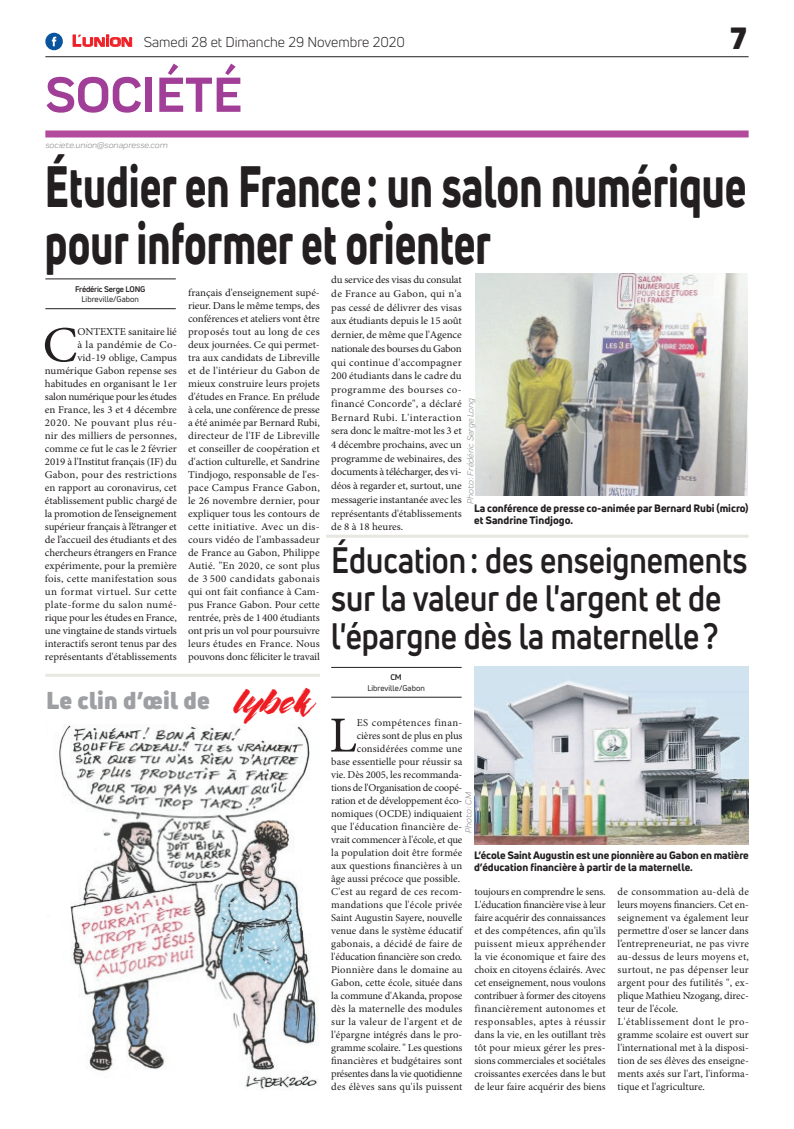
<style>
.page{position:relative;width:794px;height:1129px;background:#fff}
.page>*{position:absolute;margin:0;border:0;box-sizing:border-box;transform-origin:0 0}
.t1{font:800 57px/57px "Uni Neue";color:#231f20;scale:.72 1}
.t2{font:700 51px "Praktika";color:#a13e97}
.t3{font:50.5px "Minion Pro";color:#231f20}
.t4{font:50.5px "Minion Pro";color:#231f20;scale:1.04 1}
.t5{font:700 36px/38px "Uni Neue";color:#231f20;scale:.86 1}
.t6{font:900 30px "Uni Neue";color:#231f20}
.t7{font:900 23.9px "Uni Neue";letter-spacing:.01em;color:#9e9fa3}
.t8{font:14px "Uni Neue";color:#231f20}
.t9{font:10.5px/13px "Minion Pro";color:#231f20;text-align:justify;scale:1.04 1}
.t10{font:10.5px/13px "Minion Pro";color:#231f20;text-align:right}
.t11{font:800 10.5px/12.6px "Uni Neue";letter-spacing:-.005em;color:#231f20}
.t12{font:italic 9px "Praktika";color:#818386}
.t13{font:8px "Uni Neue";color:#231f20}
.t14{font:700 8px "Uni Neue";letter-spacing:-.02em;color:#231f20}
.s1{font-family:"Eurostile";font-weight:600;font-size:15px;color:#ee1d23}
.s2{font-family:"Eurostile";font-weight:600;font-size:11.4px;color:#ee1d23}
.s3{font-family:"The Flower City";font-weight:400;font-size:37.7px;color:#ee1d23}
</style>
<div class="page">
<hr style="left:45px;top:56px;width:703px;height:1px;background:#231f20">
<div style="left:45px;top:130px;width:703px;height:7px;background:#b44a9c"></div>
<svg style="left:72px;top:34px;width:60px;height:13px"></svg>
<div style="left:45px;top:33px;width:18px;height:17px;background:#08549e;border-radius:50%"></div>
<svg style="left:52px;top:37px;width:4px;height:9px"></svg>
<hr style="left:45px;top:673px;width:275px;height:3px;background:#e7e8e2">
<img style="left:59px;top:725px;width:260px;height:364px">
<hr style="left:331px;top:696px;width:130px;height:1px;background:#231f20">
<hr style="left:331px;top:667px;width:130px;height:1px;background:#231f20">
<img style="left:474px;top:666px;width:274px;height:178px">
<hr style="left:326px;top:534px;width:422px;height:3px;background:#e8e6e0">
<hr style="left:45px;top:308px;width:131px;height:1px;background:#231f20">
<hr style="left:45px;top:279px;width:131px;height:1px;background:#231f20">
<img style="left:475px;top:273px;width:272px;height:222px">
<h3 class="t8" style="left:72px;top:33px;width:334px"><span class="s1">L</span><span class="s2">UNION</span> Samedi 28 et Dimanche 29 Novembre 2020</h3>
<h2 class="t2" style="left:45px;top:54px;width:198px">SOCIÉTÉ</h2>
<p class="t12" style="left:45px;top:139px;width:124px">societe.union@sonapresse.com</p>
<h3 class="t6" style="left:730px;top:17px;width:18px">7</h3>
<h1 class="t1" style="left:45px;top:157px;width:976px">Étudier en France: un salon numérique pour informer et orienter</h1>
<p class="t14" style="left:75px;top:284px;width:72px">Frédéric Serge LONG</p>
<p class="t13" style="left:82px;top:294px;width:59px">Libreville/Gabon</p>
<p class="t9" style="left:331px;top:273px;width:127px;line-height:13.7px">du service des visas du consulat de France au Gabon, qui n'a pas cessé de délivrer des visas aux étudiants depuis le 15 août dernier, de même que l'Agence nationale des bourses du Gabon qui continue d'accompagner 200 étudiants dans le cadre du programme des bourses co&shy;financé Concorde", a déclaré Bernard Rubi. L'interaction sera donc le maître-mot les 3 et 4 décembre prochains, avec un programme de webinaires, des documents à télécharger, des vi&shy;déos à regarder et, surtout, une messagerie instantanée avec les représentants d'établissements de 8 à 18 heures.</p>
<p class="t9" style="left:188px;top:286px;width:128px">français d'enseignement supé&shy;rieur. Dans le même temps, des conférences et ateliers vont être proposés tout au long de ces deux journées. Ce qui permet&shy;tra aux candidats de Libreville et de l'intérieur du Gabon de mieux construire leurs projets d'études en France. En prélude à cela, une conférence de presse a été animée par Bernard Rubi, directeur de l'IF de Libreville et conseiller de coopération et d'action culturelle, et Sandrine Tindjogo, responsable de l'es&shy;pace Campus France Gabon, le 26 novembre dernier, pour expliquer tous les contours de cette initiative. Avec un dis&shy;cours vidéo de l'ambassadeur de France au Gabon, Philippe Autié. "En 2020, ce sont plus de 3 500 candidats gabonais qui ont fait confiance à Cam&shy;pus France Gabon. Pour cette rentrée, près de 1400 étudiants ont pris un vol pour poursuivre leurs études en France. Nous pouvons donc féliciter le travail</p>
<h3 class="t4" style="left:43px;top:311px;width:35px">C</h3>
<p class="t9" style="left:45px;top:325px;width:128px;text-align:right">ONTEXTE sanitaire lié<br>à la pandémie de Co-<br>vid-19 oblige, Campus numérique Gabon repense ses habitudes en organisant le 1er salon numérique pour les études en France, les 3 et 4 décembre<br>2020. Ne pouvant plus réu&shy;nir des milliers de personnes, comme ce fut le cas le 2 février<br>2019 à l'Institut français (IF) du<br>Gabon, pour des restrictions en rapport au coronavirus, cet établissement public chargé de la promotion de l’enseignement supérieur français à l’étranger et de l’accueil des étudiants et des chercheurs étrangers en France expérimente, pour la première fois, cette manifestation sous un format virtuel. Sur cette plate-forme du salon numé&shy;rique pour les études en France, une vingtaine de stands virtuels interactifs seront tenus par des représentants d'établissements</p>
<p class="t12" style="left:464px;top:504px;width:107px;rotate:-90deg">Photo : Frédéric Serge Long</p>
<p class="t11" style="left:474px;top:501px;width:276px">La conférence de presse co-animée par Bernard Rubi (micro) et Sandrine Tindjogo.</p>
<h3 class="t5" style="left:331px;top:540px;width:485px">Éducation: des enseignements sur la valeur de l'argent et de l'épargne dès la maternelle?</h3>
<p class="t14" style="left:390px;top:672px;width:13px">CM</p>
<p class="t13" style="left:367px;top:683px;width:59px">Libreville/Gabon</p>
<h3 class="t7" style="left:46px;top:684px;width:265px">Le clin d’œil de <span class="s3">lybek</span></h3>
<p class="t10" style="left:331px;top:715px;width:133px">ES compétences finan&shy;cières sont de plus en plus considérées comme une<br>base essentielle pour réussir sa vie. Dès 2005, les recommanda&shy;tions de l'Organisation de coopé&shy;ration et de développement éco&shy;nomiques (OCDE) indiquaient que l'éducation financière de&shy;vrait commencer à l'école, et que la population doit être formée aux questions financières à un âge aussi précoce que possible.<br>C'est au regard de ces recom&shy;mandations que l'école privée<br>Saint Augustin Sayere, nouvelle venue dans le système éducatif gabonais, a décidé de faire de l'éducation financière son credo.<br>Pionnière dans le domaine au<br>Gabon, cette école, située dans la commune d'Akanda, propose dès la maternelle des modules sur la valeur de l'argent et de l'épargne intégrés dans le pro&shy;gramme scolaire. " Les questions financières et budgétaires sont présentes dans la vie quotidienne des élèves sans qu'ils puissent</p>
<h3 class="t3" style="left:329px;top:701px;width:29px">L</h3>
<p class="t12" style="left:462px;top:832px;width:43px;rotate:-90deg">Photo : CM</p>
<p class="t11" style="left:474px;top:848px;width:276px">L’école Saint Augustin est une pionnière au Gabon en matière d’éducation financière à partir de la maternelle.</p>
<p class="t10" style="left:474px;top:884px;width:133px;text-align:justify">toujours en comprendre le sens.<br>L'éducation financière vise à leur faire acquérir des connaissances et des compétences, afin qu'ils puissent mieux appréhender la vie économique et faire des choix en citoyens éclairés. Avec cet enseignement, nous voulons contribuer à former des citoyens financièrement autonomes et responsables, aptes à réussir dans la vie, en les outillant très tôt pour mieux gérer les pres&shy;sions commerciales et sociétales croissantes exercées dans le but de leur faire acquérir des biens</p>
<p class="t10" style="left:617px;top:884px;width:133px;text-align:left">de consommation au-delà de leurs moyens financiers. Cet en&shy;seignement va également leur permettre d'oser se lancer dans l’entrepreneuriat, ne pas vivre au-dessus de leurs moyens et, surtout, ne pas dépenser leur argent pour des futilités ", ex&shy;plique Mathieu Nzogang, direc&shy;teur de l'école.<br>L'établissement dont le pro&shy;gramme scolaire est ouvert sur l'international met à la disposi&shy;tion de ses élèves des enseigne&shy;ments axés sur l'art, l'informa&shy;tique et l'agriculture.</p>
</div>
